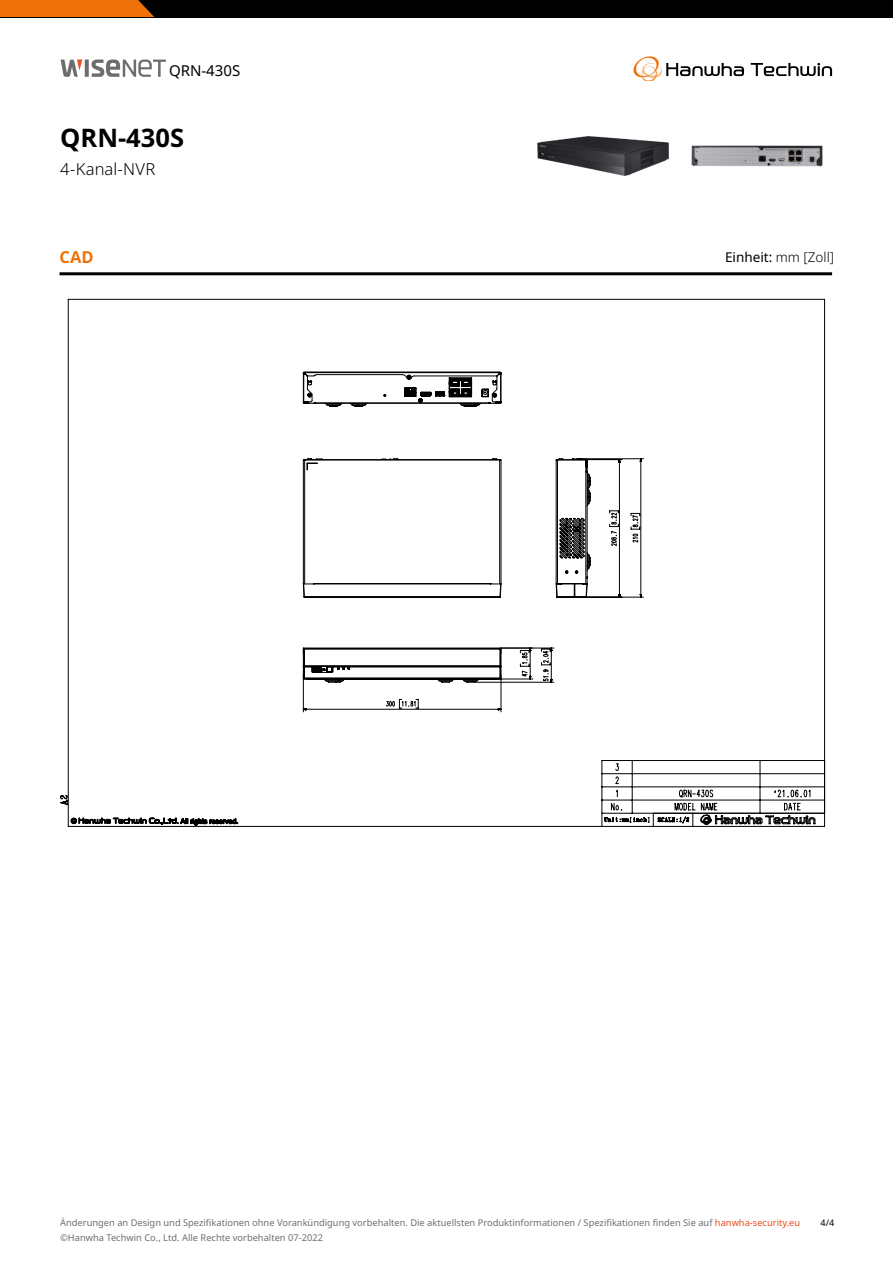
<style>
.page{position:relative;width:893px;height:1263px;background:#fff}
.page>*{position:absolute;margin:0;border:0;box-sizing:border-box;transform-origin:0 0}
.t1{font:700 25.5px "Noto Sans";color:#000}
.t2{font:300 16.5px "Noto Sans";letter-spacing:.01em;color:#000}
.t3{font:700 16.5px "Noto Sans";color:#ee7209}
.t4{font:15px "Noto Sans";color:#000}
.t5{font:13.5px "Noto Sans";color:#000}
.t6{font:9.3px "Noto Sans";color:#706f6f}
.t7{font:9px "Noto Sans";color:#000}
.s1{font-weight:300}
.s2{color:#e9511d}
</style>
<div class="page">
<svg style="left:85px;top:60px;width:4px;height:17px"></svg>
<svg style="left:92px;top:60px;width:74px;height:17px"></svg>
<svg style="left:61px;top:60px;width:21px;height:17px"></svg>
<svg style="left:633px;top:56px;width:199px;height:25px"></svg>
<div style="left:0;top:0;width:893px;height:17px;background:#000"></div>
<div style="left:0;top:0;width:154px;height:17px;background:#ee7209"></div>
<hr style="left:60px;top:272px;width:772px;height:3px;background:#000">
<img style="left:537px;top:136px;width:132px;height:40px">
<img style="left:691px;top:145px;width:132px;height:22px">
<svg style="left:303px;top:372px;width:284px;height:87px"></svg>
<svg style="left:303px;top:394px;width:198px;height:65px"></svg>
<svg style="left:303px;top:459px;width:341px;height:254px"></svg>
<svg style="left:601px;top:760px;width:223px;height:64px"></svg>
<svg style="left:60px;top:764px;width:755px;height:62px"></svg>
<hr style="left:68px;top:299px;width:1px;height:527px;background:#000">
<hr style="left:68px;top:299px;width:757px;height:1px;background:#000">
<hr style="left:824px;top:299px;width:1px;height:527px;background:#000">
<hr style="left:68px;top:826px;width:757px;height:1px;background:#000">
<hr style="left:653px;top:813px;width:172px;height:1px;background:#000">
<h3 class="t4" style="left:169px;top:62px;width:73px">QRN-430S</h3>
<h1 class="t1" style="left:60px;top:123px;width:125px">QRN-430S</h1>
<h2 class="t2" style="left:60px;top:160px;width:97px">4-Kanal-NVR</h2>
<h2 class="t3" style="left:60px;top:247px;width:36px">CAD</h2>
<h3 class="t5" style="left:725px;top:250px;width:111px">Einheit: <span class="s1">mm [Zoll]</span></h3>
<p class="t6" style="left:60px;top:1217px;width:742px">Änderungen an Design und Spezifikationen ohne Vorankündigung vorbehalten. Die aktuellsten Produktinformationen / Spezifikationen finden Sie auf <span class="s2">hanwha-security.eu</span></p>
<p class="t7" style="left:820px;top:1218px;width:15px">4/4</p>
<p class="t6" style="left:60px;top:1232px;width:264px">©Hanwha Techwin Co., Ltd. Alle Rechte vorbehalten 07-2022</p>
</div>
